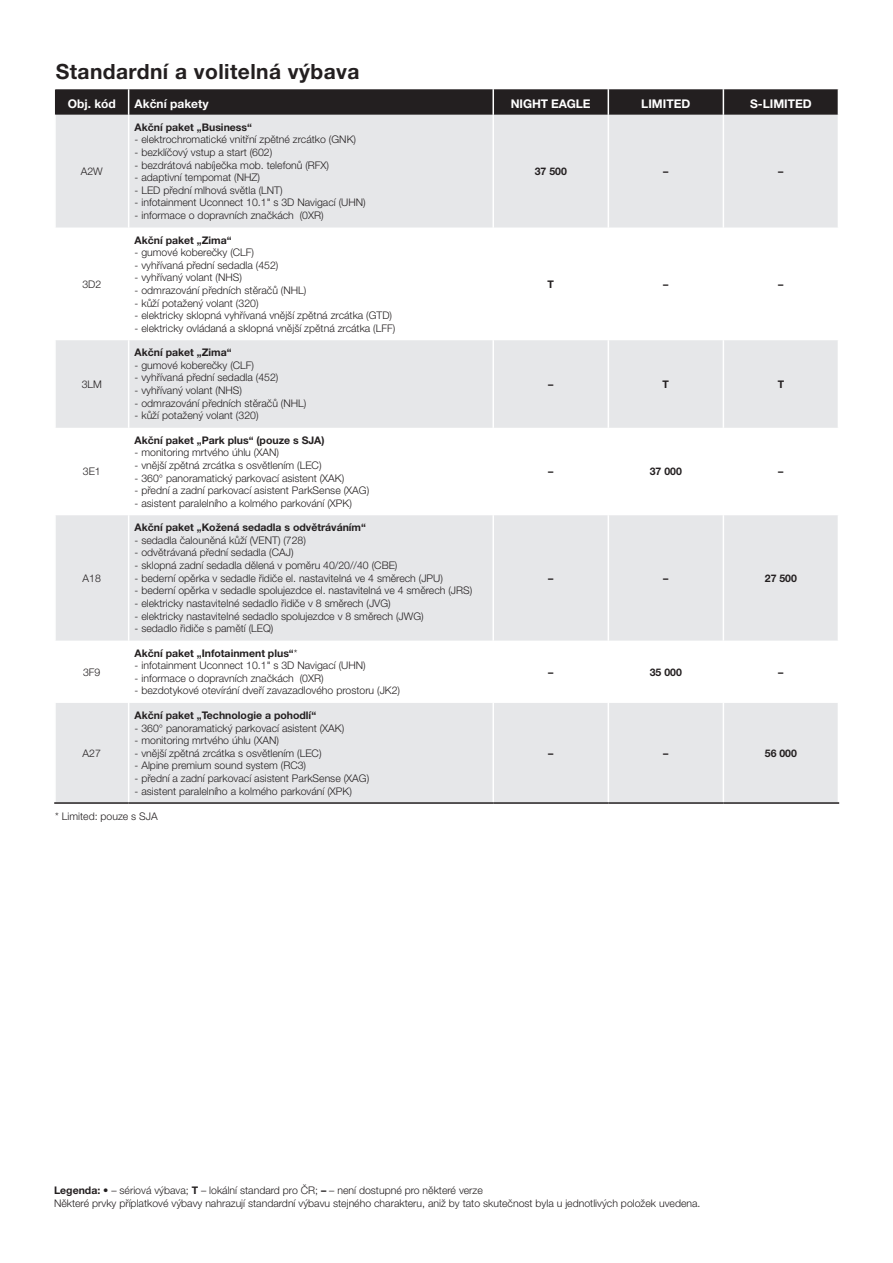
<style>
.page{position:relative;width:893px;height:1263px;background:#fff}
.page>*{position:absolute;margin:0;border:0;box-sizing:border-box;transform-origin:0 0}
.t1{font:700 21px "Helvetica Neue LT Pro";letter-spacing:.02em;color:#231f20}
.t2{font:700 12px "Helvetica Neue LT Pro";color:#fff}
.t3{font:300 10.5px "Helvetica Neue LT Pro";color:#231f20}
.t4{font:700 10.5px "Helvetica Neue LT Pro";color:#231f20}
.s1{font-weight:300}
.s2{font-weight:700}
.s3{font-weight:400}
</style>
<div class="page">
<svg style="left:56px;top:115px;width:782px;height:687px;fill:#e6e7e9"></svg>
<hr style="left:128px;top:115px;width:1px;height:113px;background:#fff">
<hr style="left:492px;top:115px;width:2px;height:113px;background:#fff">
<hr style="left:608px;top:115px;width:1px;height:113px;background:#fff">
<hr style="left:723px;top:115px;width:1px;height:113px;background:#fff">
<hr style="left:128px;top:228px;width:1px;height:112px;background:#fff">
<hr style="left:492px;top:228px;width:2px;height:112px;background:#fff">
<hr style="left:608px;top:228px;width:1px;height:112px;background:#fff">
<hr style="left:723px;top:228px;width:1px;height:112px;background:#fff">
<hr style="left:128px;top:340px;width:1px;height:88px;background:#fff">
<hr style="left:492px;top:340px;width:2px;height:88px;background:#fff">
<hr style="left:608px;top:340px;width:1px;height:88px;background:#fff">
<hr style="left:723px;top:340px;width:1px;height:88px;background:#fff">
<hr style="left:128px;top:428px;width:1px;height:87px;background:#fff">
<hr style="left:492px;top:428px;width:2px;height:87px;background:#fff">
<hr style="left:608px;top:428px;width:1px;height:87px;background:#fff">
<hr style="left:723px;top:428px;width:1px;height:87px;background:#fff">
<hr style="left:128px;top:515px;width:1px;height:126px;background:#fff">
<hr style="left:492px;top:515px;width:2px;height:126px;background:#fff">
<hr style="left:608px;top:515px;width:1px;height:126px;background:#fff">
<hr style="left:723px;top:515px;width:1px;height:126px;background:#fff">
<hr style="left:128px;top:641px;width:1px;height:62px;background:#fff">
<hr style="left:492px;top:641px;width:2px;height:62px;background:#fff">
<hr style="left:608px;top:641px;width:1px;height:62px;background:#fff">
<hr style="left:723px;top:641px;width:1px;height:62px;background:#fff">
<hr style="left:128px;top:703px;width:1px;height:99px;background:#fff">
<hr style="left:492px;top:703px;width:2px;height:99px;background:#fff">
<hr style="left:608px;top:703px;width:1px;height:99px;background:#fff">
<hr style="left:723px;top:703px;width:1px;height:99px;background:#fff">
<svg style="left:55px;top:89px;width:784px;height:26px;background:#2a2627"></svg>
<hr style="left:54px;top:802px;width:75px;height:2px;background:#231f20">
<hr style="left:129px;top:802px;width:364px;height:2px;background:#231f20">
<hr style="left:493px;top:802px;width:115px;height:2px;background:#231f20">
<hr style="left:608px;top:802px;width:115px;height:2px;background:#231f20">
<hr style="left:723px;top:802px;width:116px;height:2px;background:#231f20">
<p class="t1" style="left:56px;top:58px;width:305px">Standardní a volitelná výbava</p>
<p class="t2" style="left:68px;top:96px;width:50px">Obj. kód</p>
<p class="t2" style="left:135px;top:96px;width:75px">Akční pakety</p>
<p class="t2" style="left:511px;top:96px;width:81px">NIGHT EAGLE</p>
<p class="t2" style="left:641px;top:96px;width:51px">LIMITED</p>
<p class="t2" style="left:750px;top:96px;width:63px">S-LIMITED</p>
<p class="t3" style="left:81px;top:165px;width:23px">A2W</p>
<p class="t3" style="left:82px;top:277px;width:20px">3D2</p>
<p class="t3" style="left:82px;top:378px;width:22px">3LM</p>
<p class="t3" style="left:83px;top:465px;width:19px">3E1</p>
<p class="t3" style="left:83px;top:571px;width:20px">A18</p>
<p class="t3" style="left:83px;top:665px;width:19px">3F9</p>
<p class="t3" style="left:83px;top:746px;width:20px">A27</p>
<p class="t4" style="left:135px;top:120px;width:119px">Akční paket „Business“</p>
<p class="t3" style="left:135px;top:133px;width:223px">- elektrochromatické vnitřní zpětné zrcátko (GNK)</p>
<p class="t3" style="left:135px;top:146px;width:139px">- bezklíčový vstup a start (602)</p>
<p class="t3" style="left:135px;top:158px;width:196px">- bezdrátová nabíječka mob. telefonů (RFX)</p>
<p class="t3" style="left:135px;top:171px;width:127px">- adaptivní tempomat (NHZ)</p>
<p class="t3" style="left:135px;top:184px;width:150px">- LED přední mlhová světla (LNT)</p>
<p class="t3" style="left:135px;top:196px;width:233px">- infotainment Uconnect 10.1" s 3D Navigací (UHN)</p>
<p class="t3" style="left:135px;top:209px;width:191px">- informace o dopravních značkách (0XR)</p>
<p class="t4" style="left:135px;top:233px;width:98px">Akční paket „Zima“</p>
<p class="t3" style="left:135px;top:246px;width:121px">- gumové koberečky (CLF)</p>
<p class="t3" style="left:135px;top:259px;width:145px">- vyhřívaná přední sedadla (452)</p>
<p class="t3" style="left:135px;top:271px;width:109px">- vyhřívaný volant (NHS)</p>
<p class="t3" style="left:135px;top:284px;width:173px">- odmrazování předních stěračů (NHL)</p>
<p class="t3" style="left:135px;top:296px;width:125px">- kůží potažený volant (320)</p>
<p class="t3" style="left:135px;top:309px;width:259px">- elektricky sklopná vyhřívaná vnější zpětná zrcátka (GTD)</p>
<p class="t3" style="left:135px;top:322px;width:262px">- elektricky ovládaná a sklopná vnější zpětná zrcátka (LFF)</p>
<p class="t4" style="left:135px;top:346px;width:98px">Akční paket „Zima“</p>
<p class="t3" style="left:135px;top:359px;width:121px">- gumové koberečky (CLF)</p>
<p class="t3" style="left:135px;top:371px;width:145px">- vyhřívaná přední sedadla (452)</p>
<p class="t3" style="left:135px;top:384px;width:109px">- vyhřívaný volant (NHS)</p>
<p class="t3" style="left:135px;top:396px;width:173px">- odmrazování předních stěračů (NHL)</p>
<p class="t3" style="left:135px;top:409px;width:125px">- kůží potažený volant (320)</p>
<p class="t4" style="left:135px;top:433px;width:191px">Akční paket „Park plus“ (pouze s SJA)</p>
<p class="t3" style="left:135px;top:446px;width:146px">- monitoring mrtvého úhlu (XAN)</p>
<p class="t3" style="left:135px;top:459px;width:188px">- vnější zpětná zrcátka s osvětlením (LEC)</p>
<p class="t3" style="left:135px;top:471px;width:211px">- 360° panoramatický parkovací asistent (XAK)</p>
<p class="t3" style="left:135px;top:484px;width:236px">- přední a zadní parkovací asistent ParkSense (XAG)</p>
<p class="t3" style="left:135px;top:497px;width:219px">- asistent paralelního a kolmého parkování (XPK)</p>
<p class="t4" style="left:135px;top:521px;width:233px">Akční paket „Kožená sedadla s odvětráváním“</p>
<p class="t3" style="left:135px;top:534px;width:173px">- sedadla čalouněná kůží (VENT) (728)</p>
<p class="t3" style="left:135px;top:546px;width:160px">- odvětrávaná přední sedadla (CAJ)</p>
<p class="t3" style="left:135px;top:559px;width:264px">- sklopná zadní sedadla dělená v poměru 40/20//40 (CBE)</p>
<p class="t3" style="left:135px;top:571px;width:310px">- bederní opěrka v sedadle řidiče el. nastavitelná ve 4 směrech (JPU)</p>
<p class="t3" style="left:135px;top:584px;width:339px">- bederní opěrka v sedadle spolujezdce el. nastavitelná ve 4 směrech (JRS)</p>
<p class="t3" style="left:135px;top:597px;width:258px">- elektricky nastavitelné sedadlo řidiče v 8 směrech (JVG)</p>
<p class="t3" style="left:135px;top:609px;width:291px">- elektricky nastavitelné sedadlo spolujezdce v 8 směrech (JWG)</p>
<p class="t3" style="left:135px;top:622px;width:140px">- sedadlo řidiče s pamětí (LEQ)</p>
<p class="t4" style="left:135px;top:646px;width:164px">Akční paket „Infotainment plus“<span class="s1">*</span></p>
<p class="t3" style="left:135px;top:659px;width:233px">- infotainment Uconnect 10.1" s 3D Navigací (UHN)</p>
<p class="t3" style="left:135px;top:672px;width:191px">- informace o dopravních značkách (0XR)</p>
<p class="t3" style="left:135px;top:684px;width:267px">- bezdotykové otevírání dveří zavazadlového prostoru (JK2)</p>
<p class="t4" style="left:135px;top:708px;width:183px">Akční paket „Technologie a pohodlí“</p>
<p class="t3" style="left:135px;top:721px;width:211px">- 360° panoramatický parkovací asistent (XAK)</p>
<p class="t3" style="left:135px;top:734px;width:146px">- monitoring mrtvého úhlu (XAN)</p>
<p class="t3" style="left:135px;top:746px;width:188px">- vnější zpětná zrcátka s osvětlením (LEC)</p>
<p class="t3" style="left:135px;top:759px;width:173px">- Alpine premium sound system (RC3)</p>
<p class="t3" style="left:135px;top:772px;width:236px">- přední a zadní parkovací asistent ParkSense (XAG)</p>
<p class="t3" style="left:135px;top:784px;width:219px">- asistent paralelního a kolmého parkování (XPK)</p>
<p class="t3" style="left:55px;top:810px;width:104px">* Limited: pouze s SJA</p>
<p class="t4" style="left:535px;top:165px;width:34px">37 500</p>
<p class="t4" style="left:663px;top:165px;width:7px">–</p>
<p class="t4" style="left:778px;top:165px;width:7px">–</p>
<p class="t4" style="left:548px;top:277px;width:8px">T</p>
<p class="t4" style="left:663px;top:277px;width:7px">–</p>
<p class="t4" style="left:778px;top:277px;width:7px">–</p>
<p class="t4" style="left:548px;top:377px;width:7px">–</p>
<p class="t4" style="left:663px;top:377px;width:8px">T</p>
<p class="t4" style="left:778px;top:377px;width:8px">T</p>
<p class="t4" style="left:548px;top:465px;width:7px">–</p>
<p class="t4" style="left:650px;top:465px;width:34px">37 000</p>
<p class="t4" style="left:778px;top:465px;width:7px">–</p>
<p class="t4" style="left:548px;top:571px;width:7px">–</p>
<p class="t4" style="left:663px;top:571px;width:7px">–</p>
<p class="t4" style="left:765px;top:571px;width:34px">27 500</p>
<p class="t4" style="left:548px;top:665px;width:7px">–</p>
<p class="t4" style="left:650px;top:665px;width:34px">35 000</p>
<p class="t4" style="left:778px;top:665px;width:7px">–</p>
<p class="t4" style="left:548px;top:746px;width:7px">–</p>
<p class="t4" style="left:663px;top:746px;width:7px">–</p>
<p class="t4" style="left:765px;top:746px;width:34px">56 000</p>
<p class="t3" style="left:54px;top:1184px;width:430px"><span class="s2">Legenda:</span> <span class="s3">•</span> – sériová výbava; <span class="s2">T</span> – lokální standard pro ČR; <span class="s2">–</span> – není dostupné pro některé verze</p>
<p class="t3" style="left:54px;top:1196px;width:648px">Některé prvky příplatkové výbavy nahrazují standardní výbavu stejného charakteru, aniž by tato skutečnost byla u jednotlivých položek uvedena.</p>
</div>
